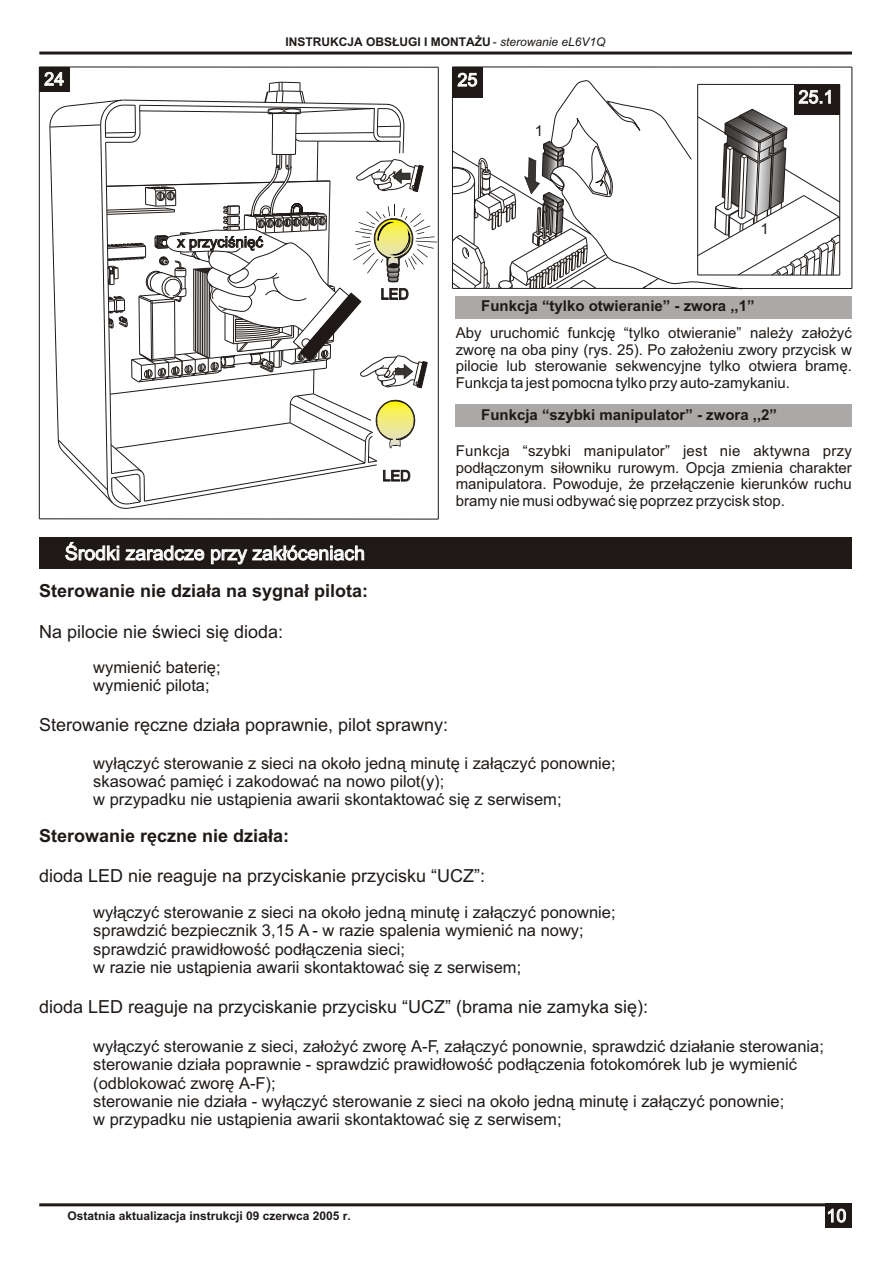
<style>
.page{position:relative;width:894px;height:1263px;background:#fff}
.page>*{position:absolute;margin:0;border:0;box-sizing:border-box;transform-origin:0 0}
.t1{font:19.5px "Arial CE";color:#fff}
.t2{font:18px "Arial CE";color:#1f1a17}
.t3{font:700 18px "Arial CE";color:#1f1a17}
.t4{font:18px "Arial CE";color:#fff}
.t5{font:16.5px/18.5px "Arial CE";color:#1f1a17}
.t6{font:15px/16.8px "Arial CE";color:#1f1a17;text-align:justify}
.t7{font:700 15px "Arial CE";color:#1f1a17}
.t8{font:15px "Arial CE";color:#1f1a17;scale:.96 1}
.t9{font:700 12px "Arial CE";color:#1f1a17}
.s1{font-weight:400}
.s2{font-weight:400;font-style:italic}
</style>
<div class="page">
<hr style="left:39px;top:52px;width:813px;height:3px;background:#1f1a17">
<hr style="left:39px;top:1203px;width:813px;height:3px;background:#1f1a17">
<div style="left:825px;top:1203px;width:27px;height:25px;background:#1f1a17"></div>
<div style="left:455px;top:296px;width:397px;height:22px;background:#aba8a8"></div>
<div style="left:455px;top:404px;width:397px;height:23px;background:#aba8a8"></div>
<hr style="left:452px;top:67px;width:1px;height:221px;background:#1f1a17">
<hr style="left:452px;top:67px;width:400px;height:1px;background:#1f1a17">
<hr style="left:852px;top:67px;width:1px;height:222px;background:#1f1a17">
<div style="left:453px;top:67px;width:30px;height:30px;background:#1f1a17"></div>
<hr style="left:452px;top:288px;width:400px;height:1px;background:#1f1a17">
<svg style="left:452px;top:80px;width:389px;height:210px"></svg>
<div style="left:794px;top:84px;width:46px;height:31px;background:#1f1a17"></div>
<hr style="left:39px;top:67px;width:1px;height:452px;background:#1f1a17">
<hr style="left:39px;top:67px;width:399px;height:1px;background:#1f1a17">
<hr style="left:39px;top:518px;width:399px;height:1px;background:#1f1a17">
<hr style="left:438px;top:67px;width:1px;height:452px;background:#1f1a17">
<div style="left:39px;top:67px;width:31px;height:24px;background:#1f1a17"></div>
<svg style="left:49px;top:81px;width:388px;height:428px"></svg>
<div style="left:39px;top:538px;width:813px;height:31px;background:#1f1a17"></div>
<p class="t4" style="left:44px;top:72px;width:22px">24</p>
<p class="t9" style="left:286px;top:37px;width:322px">INSTRUKCJA OBS£UGI I MONTA¯U <span class="s1">-</span> <span class="s2">sterowanie eL6V1Q</span></p>
<p class="t4" style="left:457px;top:73px;width:22px">25</p>
<p class="t6" style="left:535px;top:124px;width:10px">1</p>
<p class="t4" style="left:799px;top:90px;width:37px">25.1</p>
<p class="t6" style="left:177px;top:235px;width:87px">x przyciœniêæ</p>
<p class="t8" style="left:381px;top:289px;width:31px">LED</p>
<p class="t8" style="left:383px;top:470px;width:31px">LED</p>
<p class="t6" style="left:760px;top:222px;width:10px">1</p>
<p class="t7" style="left:481px;top:300px;width:275px">Funkcja “tylko otwieranie” - zwora ,,1”</p>
<p class="t6" style="left:456px;top:325px;width:398px">Aby uruchomiæ funkcjê “tylko otwieranie” nale¿y za³o¿yæ zworê na oba piny (rys. 25). Po za³o¿eniu zwory przycisk w pilocie lub sterowanie sekwencyjne tylko otwiera bramê.<br>Funkcja ta jest pomocna tylko przy auto-zamykaniu.</p>
<p class="t7" style="left:481px;top:409px;width:297px">Funkcja “szybki manipulator” - zwora ,,2”</p>
<p class="t6" style="left:456px;top:444px;width:398px">Funkcja “szybki manipulator” jest nie aktywna przy pod³¹czonym si³owniku rurowym. Opcja zmienia charakter manipulatora. Powoduje, ¿e prze³¹czenie kierunków ruchu bramy nie musi odbywaæ siê poprzez przycisk stop.</p>
<p class="t1" style="left:65px;top:546px;width:302px">Œrodki zaradcze przy zak³óceniach</p>
<p class="t3" style="left:39px;top:584px;width:330px">Sterowanie nie dzia³a na sygna³ pilota:</p>
<p class="t2" style="left:39px;top:624px;width:245px">Na pilocie nie œwieci siê dioda:</p>
<p class="t5" style="left:93px;top:660px;width:129px">wymieniæ bateriê; wymieniæ pilota;</p>
<p class="t2" style="left:39px;top:718px;width:411px">Sterowanie rêczne dzia³a poprawnie, pilot sprawny:</p>
<p class="t5" style="left:93px;top:755px;width:524px">wy³¹czyæ sterowanie z sieci na oko³o jedn¹ minutê i za³¹czyæ ponownie; skasowaæ pamiêæ i zakodowaæ na nowo pilot(y);<br>w przypadku nie ust¹pienia awarii skontaktowaæ siê z serwisem;</p>
<p class="t3" style="left:39px;top:829px;width:252px">Sterowanie rêczne nie dzia³a:</p>
<p class="t2" style="left:39px;top:869px;width:447px">dioda LED nie reaguje na przyciskanie przycisku “UCZ”:</p>
<p class="t5" style="left:93px;top:904px;width:524px">wy³¹czyæ sterowanie z sieci na oko³o jedn¹ minutê i za³¹czyæ ponownie; sprawdziæ bezpiecznik 3,15 A - w razie spalenia wymieniæ na nowy; sprawdziæ prawid³owoœæ pod³¹czenia sieci;<br>w razie nie ust¹pienia awarii skontaktowaæ siê z serwisem;</p>
<p class="t2" style="left:39px;top:1000px;width:610px">dioda LED reaguje na przyciskanie przycisku “UCZ” (brama nie zamyka siê):</p>
<p class="t5" style="left:93px;top:1038px;width:732px">wy³¹czyæ sterowanie z sieci, za³o¿yæ zworê A-F, za³¹czyæ ponownie, sprawdziæ dzia³anie sterowania; sterowanie dzia³a poprawnie - sprawdziæ prawid³owoœæ pod³¹czenia fotokomórek lub je wymieniæ (odblokowaæ zworê A-F);<br>sterowanie nie dzia³a - wy³¹czyæ sterowanie z sieci na oko³o jedn¹ minutê i za³¹czyæ ponownie;<br>w przypadku nie ust¹pienia awarii skontaktowaæ siê z serwisem;</p>
<p class="t9" style="left:67px;top:1211px;width:285px">Ostatnia aktualizacja instrukcji 09 czerwca 2005 r.</p>
<p class="t4" style="left:826px;top:1209px;width:22px">10</p>
</div>
